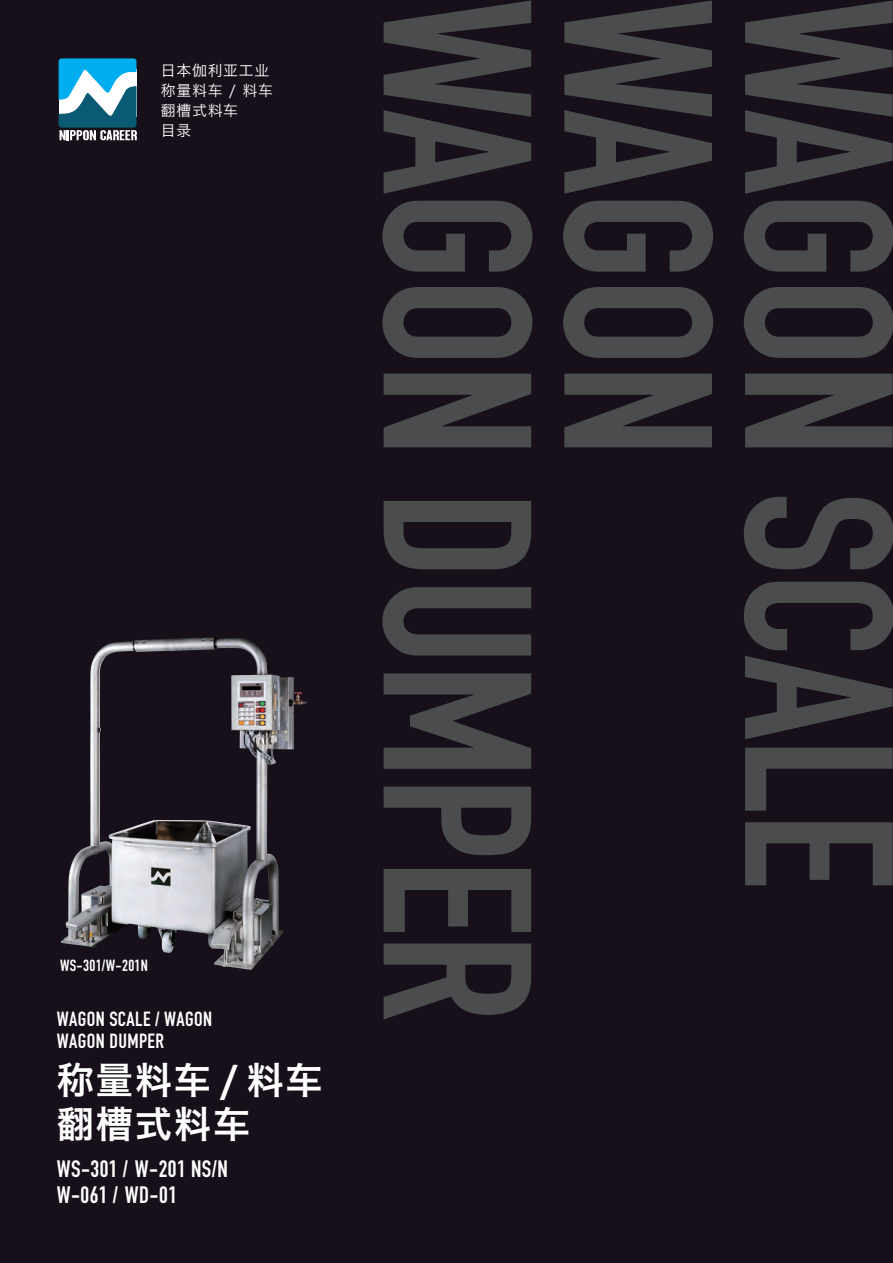
<style>
.page{position:relative;width:893px;height:1263px;background:#17101a}
.page>*{position:absolute;margin:0;border:0;box-sizing:border-box;transform-origin:0 0}
.t1{font:700 207.3px/180.8px "DIN Condensed";letter-spacing:-.01em;color:#4b4c4d}
.t2{font:37.2px/44.7px "Hiragino Sans GB W6";letter-spacing:.05em;color:#fff}
.t3{font:700 23.4px/26.5px "DIN Condensed";letter-spacing:.02em;color:#fff}
.t4{font:700 20.25px/21.3px "DIN Condensed";letter-spacing:.02em;color:#fff}
.t5{font:700 15.9px "DIN Condensed";letter-spacing:.02em;color:#fff}
.t6{font:14.85px/20.2px "Hiragino Sans GB W3";letter-spacing:.05em;color:#fff}
</style>
<div class="page">
<img style="left:61px;top:637px;width:163px;height:329px">
<svg style="left:59px;top:58px;width:78px;height:82px;background:#59a2bd"></svg>
<p class="t6" style="left:161px;top:60px;width:114px">日本伽利亚工业称量料车 / 料车翻槽式料车<br>目录</p>
<p class="t5" style="left:60px;top:955px;width:89px">WS-301/W-201N</p>
<p class="t4" style="left:57px;top:1008px;width:157px">WAGON SCALE / WAGON<br>WAGON DUMPER</p>
<h2 class="t2" style="left:57px;top:1056px;width:267px">称量料车 / 料车翻槽式料车</h2>
<p class="t3" style="left:57px;top:1155px;width:173px">WS-301 / W-201 NS/N<br>W-061 / WD-01</p>
<h1 class="t1" style="left:909px;top:-3px;width:1026px;rotate:90deg">WAGON SCALE<br>WAGON<br>WAGON DUMPER</h1>
</div>
